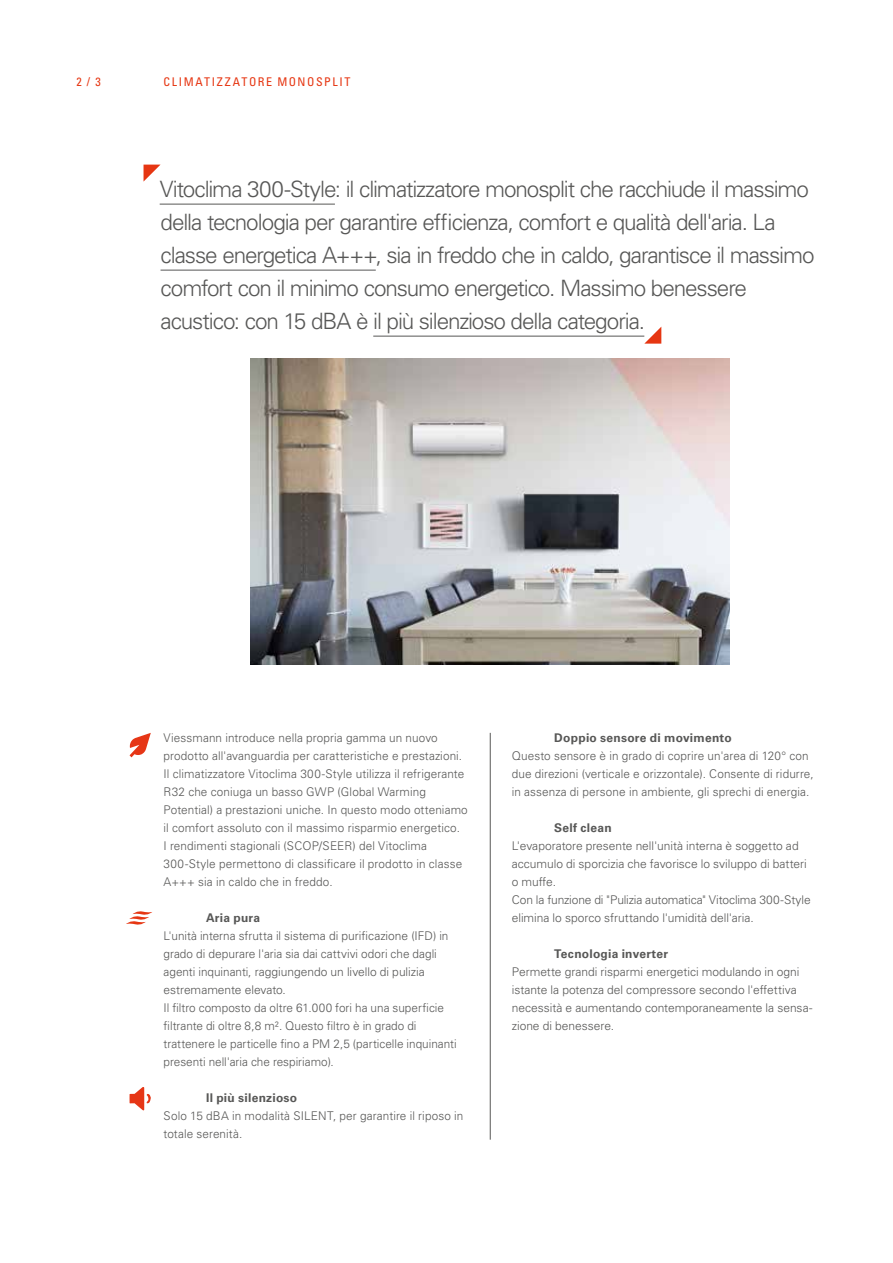
<style>
.page{position:relative;width:893px;height:1263px;background:#fff}
.page>*{position:absolute;margin:0;border:0;box-sizing:border-box;transform-origin:0 0}
.t1{font:300 22.5px/33px "Univers LTCYR 45";letter-spacing:-.05em;color:#575756}
.t2{font:300 12px/18px "Univers LTCYR 45";letter-spacing:.005em;color:#575756}
.t3{font:700 12px "Univers LTCYR 65";letter-spacing:.02em;color:#575756}
.t4{font:condensed 12px "Univers LTCYR 57";letter-spacing:.135em;color:#e63612}
</style>
<div class="page">
<img style="left:251px;top:359px;width:478px;height:306px">
<hr style="left:160px;top:204px;width:175px;height:1px;background:#575756">
<hr style="left:161px;top:270px;width:215px;height:1px;background:#575756">
<hr style="left:373px;top:336px;width:271px;height:1px;background:#575756">
<svg style="left:144px;top:165px;width:16px;height:16px"></svg>
<svg style="left:644px;top:327px;width:17px;height:17px"></svg>
<hr style="left:490px;top:733px;width:1px;height:407px;background:#575756">
<svg style="left:126px;top:911px;width:26px;height:14px"></svg>
<svg style="left:130px;top:1087px;width:21px;height:24px"></svg>
<svg style="left:130px;top:733px;width:21px;height:24px"></svg>
<p class="t4" style="left:77px;top:74px;width:26px">2 / 3</p>
<p class="t4" style="left:164px;top:74px;width:189px">CLIMATIZZATORE MONOSPLIT</p>
<p class="t1" style="left:160px;top:172px;width:656px">Vitoclima 300-Style: il climatizzatore monosplit che racchiude il massimo della tecnologia per garantire efficienza, comfort e qualità dell'aria. La classe energetica A+++, sia in freddo che in caldo, garantisce il massimo comfort con il minimo consumo energetico. Massimo benessere acustico: con 15 dBA è il più silenzioso della categoria.</p>
<p class="t2" style="left:164px;top:728px;width:306px">Viessmann introduce nella propria gamma un nuovo prodotto all'avanguardia per caratteristiche e prestazioni.<br>Il climatizzatore Vitoclima 300-Style utilizza il refrigerante R32 che coniuga un basso GWP (Global Warming Potential) a prestazioni uniche. In questo modo otteniamo il comfort assoluto con il massimo risparmio energetico.<br>I rendimenti stagionali (SCOP/SEER) del Vitoclima 300-Style permettono di classificare il prodotto in classe A+++ sia in caldo che in freddo.</p>
<p class="t3" style="left:206px;top:909px;width:56px">Aria pura</p>
<p class="t2" style="left:164px;top:926px;width:295px">L'unità interna sfrutta il sistema di purificazione (IFD) in grado di depurare l'aria sia dai cattvivi odori che dagli agenti inquinanti, raggiungendo un livello di pulizia estremamente elevato.<br>Il filtro composto da oltre 61.000 fori ha una superficie filtrante di oltre 8,8 m². Questo filtro è in grado di trattenere le particelle fino a PM 2,5 (particelle inquinanti presenti nell'aria che respiriamo).</p>
<p class="t3" style="left:206px;top:1089px;width:93px">Il più silenzioso</p>
<p class="t2" style="left:164px;top:1106px;width:301px">Solo 15 dBA in modalità SILENT, per garantire il riposo in totale serenità.</p>
<p class="t3" style="left:554px;top:729px;width:179px">Doppio sensore di movimento</p>
<p class="t2" style="left:512px;top:746px;width:303px">Questo sensore è in grado di coprire un'area di 120° con due direzioni (verticale e orizzontale). Consente di ridurre, in assenza di persone in ambiente, gli sprechi di energia.</p>
<p class="t3" style="left:554px;top:819px;width:59px">Self clean</p>
<p class="t2" style="left:512px;top:836px;width:300px">L'evaporatore presente nell'unità interna è soggetto ad accumulo di sporcizia che favorisce lo sviluppo di batteri o muffe.<br>Con la funzione di "Pulizia automatica" Vitoclima 300-Style elimina lo sporco sfruttando l'umidità dell'aria.</p>
<p class="t3" style="left:554px;top:945px;width:115px">Tecnologia inverter</p>
<p class="t2" style="left:512px;top:962px;width:302px">Permette grandi risparmi energetici modulando in ogni istante la potenza del compressore secondo l'effettiva necessità e aumentando contemporaneamente la sensa&shy;zione di benessere.</p>
</div>
